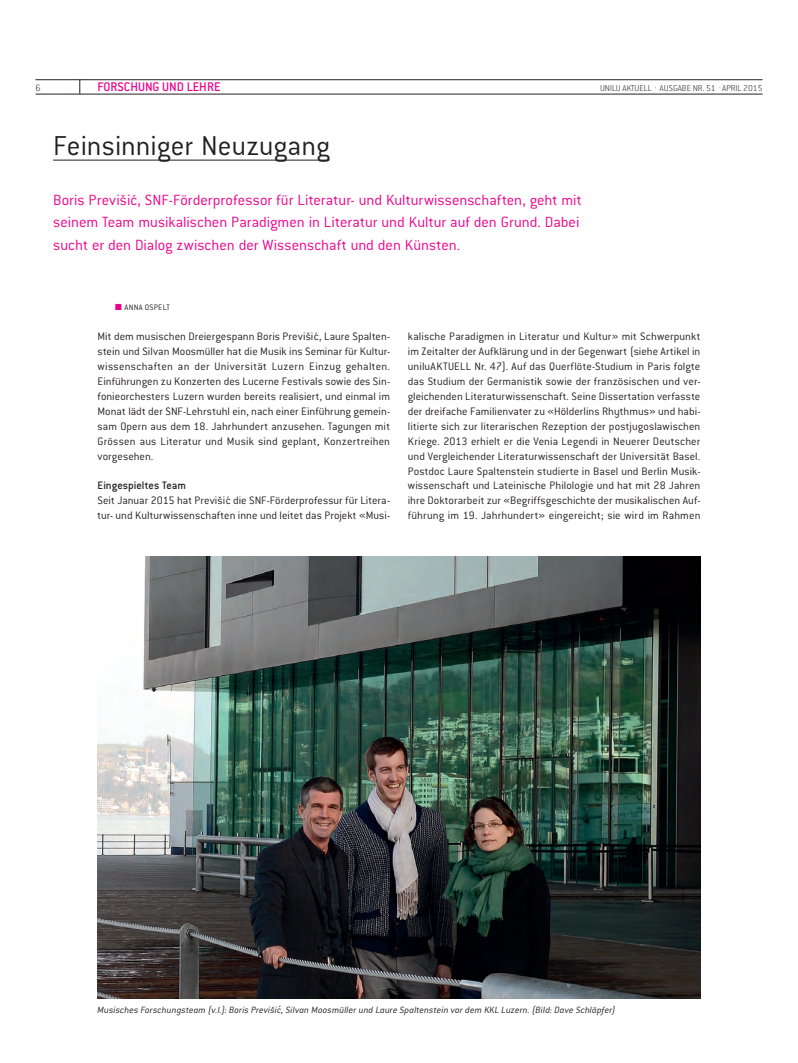
<style>
.page{position:relative;width:798px;height:1063px;background:#fff}
.page>*{position:absolute;margin:0;border:0;box-sizing:border-box;transform-origin:0 0}
.t1{font:300 30px "Conduit ITC Std";color:#231f20}
.t2{font:300 16.25px/22.5px "Conduit ITC Std";color:#ed028c}
.t3{font:500 13.75px "Conduit ITC Std";letter-spacing:.005em;color:#ed028c}
.t4{font:300 11.88px/15px "Conduit ITC Std";letter-spacing:.01em;color:#231f20;text-align:justify}
.t5{font:500 11.88px "Conduit ITC Std";color:#231f20}
.t6{font:italic 300 10px "Conduit ITC Std";letter-spacing:.01em;color:#231f20}
.t7{font:200 10px "Conduit ITC Std";color:#231f20}
.t8{font:200 9.38px "Conduit ITC Std";color:#231f20}
.t9{font:300 8.75px "Conduit ITC Std";letter-spacing:.025em;color:#231f20}
.t10{font:8.75px "Zapf Dingbats Std";color:#ed028c}
.s1{color:#ed028c}
.s2{font-style:normal;font-size:11.88px}
</style>
<div class="page">
<hr style="left:35px;top:80px;width:727px;height:1px;background:#231f20">
<hr style="left:35px;top:94px;width:727px;height:1px;background:#231f20">
<svg style="left:80px;top:80px;width:1px;height:14px"></svg>
<hr style="left:53px;top:160px;width:276px;height:1px;background:#231f20">
<img style="left:97px;top:556px;width:603px;height:442px">
<p class="t7" style="left:35px;top:82px;width:7px">6</p>
<p class="t3" style="left:97px;top:79px;width:125px">FORSCHUNG UND LEHRE</p>
<p class="t8" style="left:599px;top:82px;width:164px">UNILU AKTUELL <span class="s1">·</span> AUSGABE NR. 51 <span class="s1">·</span>APRIL 2015</p>
<h1 class="t1" style="left:53px;top:127px;width:278px">Feinsinniger Neuzugang</h1>
<p class="t2" style="left:53px;top:188px;width:530px">Boris Previši´c, SNF-Förderprofessor für Literatur- und Kulturwissenschaften, geht mit seinem Team musikalischen Paradigmen in Literatur und Kultur auf den Grund. Dabei sucht er den Dialog zwischen der Wissenschaft und den Künsten.</p>
<p class="t9" style="left:115px;top:302px;width:56px"><span class="s1">■</span> ANNA OSPELT</p>
<p class="t4" style="left:97px;top:328px;width:294px">Mit dem musischen Dreiergespann Boris Previši´c, Laure Spalten&shy;stein und Silvan Moosmüller hat die Musik ins Seminar für Kultur&shy;wissenschaften an der Universität Luzern Einzug gehalten.<br>Einführungen zu Konzerten des Lucerne Festivals sowie des Sin&shy;fonieorchesters Luzern wurden bereits realisiert, und einmal im Monat lädt der SNF-Lehrstuhl ein, nach einer Einführung gemein&shy;sam Opern aus dem 18. Jahrhundert anzusehen. Tagungen mit Grössen aus Literatur und Musik sind geplant, Konzertreihen vorgesehen.</p>
<p class="t5" style="left:97px;top:479px;width:90px">Eingespieltes Team</p>
<p class="t4" style="left:97px;top:493px;width:294px">Seit Januar 2015 hat Previši´c die SNF-Förderprofessur für Litera&shy;tur- und Kulturwissenschaften inne und leitet das Projekt «Musi-</p>
<p class="t10" style="left:122px;top:303px;width:4px">■</p>
<p class="t4" style="left:407px;top:328px;width:294px">kalische Paradigmen in Literatur und Kultur» mit Schwerpunkt im Zeitalter der Aufklärung und in der Gegenwart (siehe Artikel in uniluAKTUELL Nr. 47). Auf das Querflöte-Studium in Paris folgte das Studium der Germanistik sowie der französischen und ver&shy;gleichenden Literaturwissenschaft. Seine Dissertation verfasste der dreifache Familienvater zu «Hölderlins Rhythmus» und habi&shy;litierte sich zur literarischen Rezeption der postjugoslawischen Kriege. 2013 erhielt er die Venia Legendi in Neuerer Deutscher und Vergleichender Literaturwissenschaft der Universität Basel.<br>Postdoc Laure Spaltenstein studierte in Basel und Berlin Musik&shy;wissenschaft und Lateinische Philologie und hat mit 28 Jahren ihre Doktorarbeit zur «Begriffsgeschichte der musikalischen Auf&shy;führung im 19. Jahrhundert» eingereicht; sie wird im Rahmen</p>
<p class="t6" style="left:97px;top:1004px;width:519px">Musisches Forschungsteam (v.l.): Boris Previši<span class="s2">´</span>c, Silvan Moosmüller und Laure Spaltenstein vor dem KKL Luzern. (Bild: Dave Schläpfer)</p>
</div>
